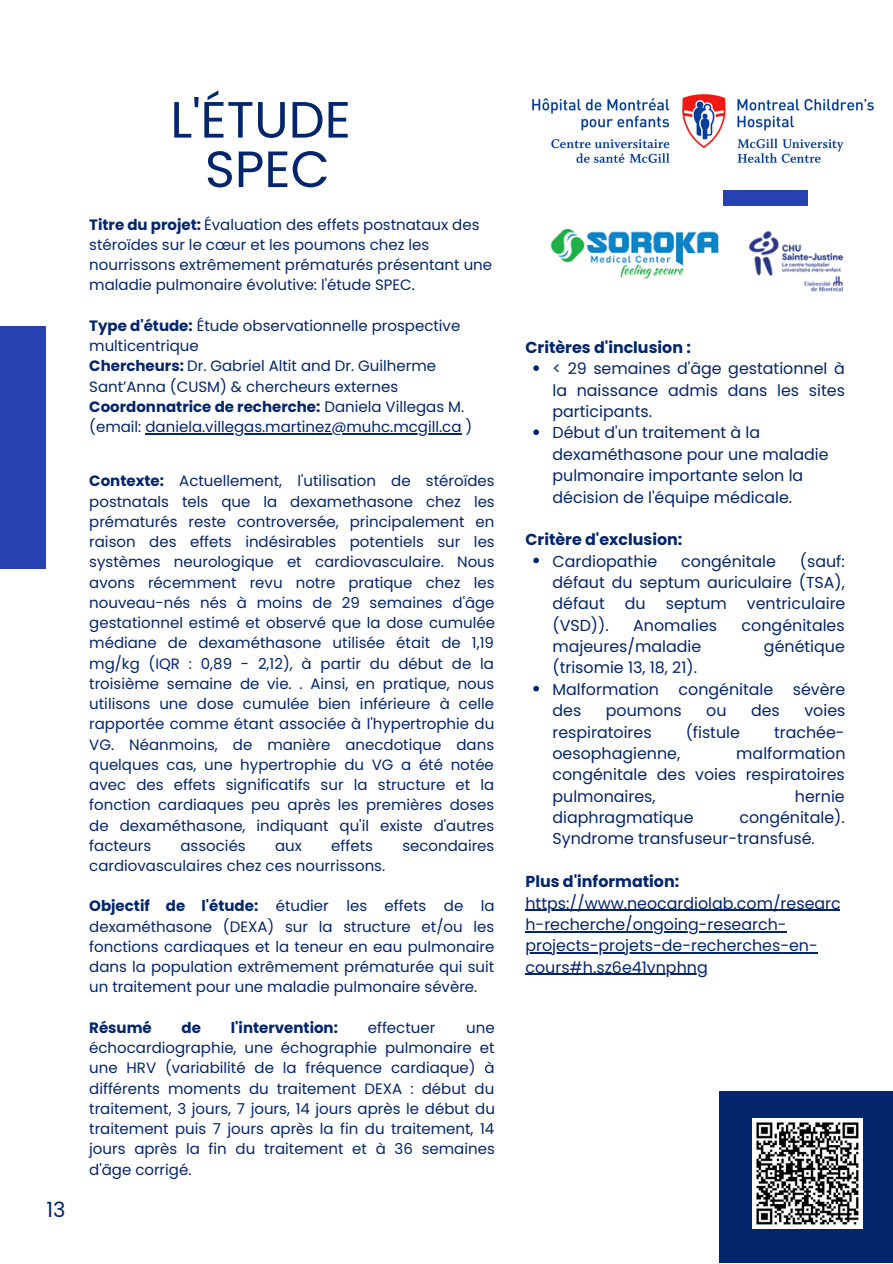
<style>
.page{position:relative;width:893px;height:1264px;background:#fff}
.page>*{position:absolute;margin:0;border:0;box-sizing:border-box;transform-origin:0 0}
.t1{font:51px "Poppins";color:#03256c}
.t2{font:21px "Poppins";color:#03256c}
.t3{font:15.9px/21.3px "Poppins";color:#03256c}
.t4{font:700 15.9px "Poppins";color:#03256c}
.t5{font:15px/20.2px "Poppins";color:#03256c}
.t6{font:700 15px "Poppins";color:#03256c}
.s1{font-weight:700}
</style>
<div class="page">
<div style="left:0;top:326px;width:46px;height:243px;background:#2541b2"></div>
<div style="left:718px;top:1091px;width:174px;height:171px;background:#03256c"></div>
<div style="left:722px;top:190px;width:85px;height:16px;background:#2541b2"></div>
<img style="left:532px;top:94px;width:342px;height:69px">
<img style="left:550px;top:228px;width:169px;height:51px">
<img style="left:748px;top:230px;width:96px;height:62px">
<hr style="left:145px;top:433px;width:316px;height:1px;background:#03256c">
<svg style="left:533px;top:365px;width:6px;height:6px"></svg>
<svg style="left:533px;top:429px;width:6px;height:6px"></svg>
<svg style="left:533px;top:557px;width:6px;height:6px"></svg>
<svg style="left:533px;top:685px;width:6px;height:6px"></svg>
<hr style="left:525px;top:909px;width:315px;height:1px;background:#03256c">
<hr style="left:525px;top:931px;width:261px;height:1px;background:#03256c">
<hr style="left:525px;top:952px;width:292px;height:1px;background:#03256c">
<hr style="left:525px;top:973px;width:182px;height:1px;background:#03256c">
<img style="left:752px;top:1118px;width:110px;height:110px">
<p class="t2" style="left:46px;top:1194px;width:21px">13</p>
<p class="t1" style="left:170px;top:84px;width:182px">L'ÉTUDE</p>
<p class="t1" style="left:205px;top:133px;width:126px">SPEC</p>
<p class="t5" style="left:89px;top:214px;width:404px"><span class="s1">Titre du projet:</span> Évaluation des effets postnataux des stéroïdes sur le cœur et les poumons chez les nourrissons extrêmement prématurés présentant une maladie pulmonaire évolutive: l'étude SPEC.</p>
<p class="t5" style="left:89px;top:315px;width:372px"><span class="s1">Type d'étude:</span> Étude observationnelle prospective multicentrique</p>
<p class="t5" style="left:89px;top:356px;width:348px"><span class="s1">Chercheurs:</span> Dr. Gabriel Altit and Dr. Guilherme<br>Sant’Anna (CUSM) &amp; chercheurs externes</p>
<p class="t5" style="left:89px;top:396px;width:384px"><span class="s1">Coordonnatrice de recherche:</span> Daniela Villegas M. (email: daniela.villegas.martinez@muhc.mcgill.ca )</p>
<p class="t5" style="left:89px;top:471px;width:407px;text-align:justify"><span class="s1">Contexte:</span> Actuellement, l'utilisation de stéroïdes postnatals tels que la dexamethasone chez les prématurés reste controversée, principalement en raison des effets indésirables potentiels sur les systèmes neurologique et cardiovasculaire. Nous avons récemment revu notre pratique chez les nouveau-nés nés à moins de 29 semaines d'âge gestationnel estimé et observé que la dose cumulée médiane de dexaméthasone utilisée était de 1,19 mg/kg (IQR : 0,89 - 2,12), à partir du début de la troisième semaine de vie. . Ainsi, en pratique, nous utilisons une dose cumulée bien inférieure à celle rapportée comme étant associée à l'hypertrophie du VG. Néanmoins, de manière anecdotique dans quelques cas, une hypertrophie du VG a été notée avec des effets significatifs sur la structure et la fonction cardiaques peu après les premières doses de dexaméthasone, indiquant qu'il existe d'autres facteurs</p>
<p class="t5" style="left:180px;top:835px;width:67px">associés</p>
<p class="t5" style="left:275px;top:835px;width:28px">aux</p>
<p class="t5" style="left:331px;top:835px;width:43px">effets</p>
<p class="t5" style="left:402px;top:835px;width:94px">secondaires</p>
<p class="t5" style="left:89px;top:855px;width:297px">cardiovasculaires chez ces nourrissons.</p>
<p class="t5" style="left:89px;top:896px;width:407px;text-align:justify"><span class="s1">Objectif de l'étude:</span> étudier les effets de la dexaméthasone (DEXA) sur la structure et/ou les fonctions cardiaques et la teneur en eau pulmonaire dans la population extrêmement prématurée qui suit un traitement pour une maladie pulmonaire sévère.</p>
<p class="t6" style="left:89px;top:1017px;width:64px">Résumé</p>
<p class="t6" style="left:182px;top:1017px;width:21px">de</p>
<p class="t6" style="left:231px;top:1017px;width:109px">l'intervention:</p>
<p class="t5" style="left:368px;top:1017px;width:69px">effectuer</p>
<p class="t5" style="left:89px;top:1017px;width:407px;text-align:justify;text-indent:377px">une échocardiographie, une échographie pulmonaire et une HRV (variabilité de la fréquence cardiaque) à différents moments du traitement DEXA : début du traitement, 3 jours, 7 jours, 14 jours après le début du traitement puis 7 jours après la fin du traitement, 14 jours après la fin du traitement et à 36 semaines d'âge corrigé.</p>
<p class="t4" style="left:525px;top:336px;width:167px">Critères d'inclusion :</p>
<p class="t3" style="left:552px;top:358px;width:294px;text-align:justify">&lt; 29 semaines d'âge gestationnel à la naissance admis dans les sites participants.</p>
<p class="t3" style="left:552px;top:422px;width:278px">Début d'un traitement à la dexaméthasone pour une maladie pulmonaire importante selon la décision de l'équipe médicale.</p>
<p class="t4" style="left:525px;top:528px;width:158px">Critère d'exclusion:</p>
<p class="t3" style="left:552px;top:550px;width:294px;text-align:justify;text-indent:247px">(sauf: défaut du septum auriculaire (TSA), défaut</p>
<p class="t3" style="left:552px;top:550px;width:106px">Cardiopathie</p>
<p class="t3" style="left:681px;top:550px;width:96px">congénitale</p>
<p class="t3" style="left:625px;top:593px;width:22px">du</p>
<p class="t3" style="left:665px;top:593px;width:63px">septum</p>
<p class="t3" style="left:746px;top:593px;width:100px">ventriculaire</p>
<p class="t3" style="left:552px;top:614px;width:58px">(VSD)).</p>
<p class="t3" style="left:633px;top:614px;width:85px">Anomalies</p>
<p class="t3" style="left:741px;top:614px;width:105px">congénitales</p>
<p class="t3" style="left:552px;top:636px;width:150px">majeures/maladie</p>
<p class="t3" style="left:763px;top:636px;width:82px">génétique</p>
<p class="t3" style="left:552px;top:657px;width:146px">(trisomie 13, 18, 21).</p>
<p class="t3" style="left:552px;top:678px;width:294px">Malformation congénitale sévère des</p>
<p class="t3" style="left:605px;top:700px;width:77px">poumons</p>
<p class="t3" style="left:706px;top:700px;width:22px">ou</p>
<p class="t3" style="left:751px;top:700px;width:30px">des</p>
<p class="t3" style="left:804px;top:700px;width:43px">voies</p>
<p class="t3" style="left:552px;top:721px;width:101px">respiratoires</p>
<p class="t3" style="left:685px;top:721px;width:56px">(fistule</p>
<p class="t3" style="left:774px;top:721px;width:72px">trachée-</p>
<p class="t3" style="left:552px;top:742px;width:129px">oesophagienne,</p>
<p class="t3" style="left:552px;top:742px;width:294px;text-align:justify;text-indent:184px">malformation congénitale des voies respiratoires pulmonaires,</p>
<p class="t3" style="left:794px;top:785px;width:51px">hernie</p>
<p class="t3" style="left:552px;top:806px;width:294px;text-indent:187px">congénitale).<br>Syndrome transfuseur-transfusé.</p>
<p class="t3" style="left:552px;top:806px;width:143px">diaphragmatique</p>
<p class="t4" style="left:525px;top:870px;width:155px">Plus d'information:</p>
<p class="t3" style="left:525px;top:892px;width:317px">https://www.neocardiolab.com/researc h-recherche/ongoing-research&shy;projects-projets-de-recherches-en&shy;cours#h.sz6e41vnphng</p>
</div>
